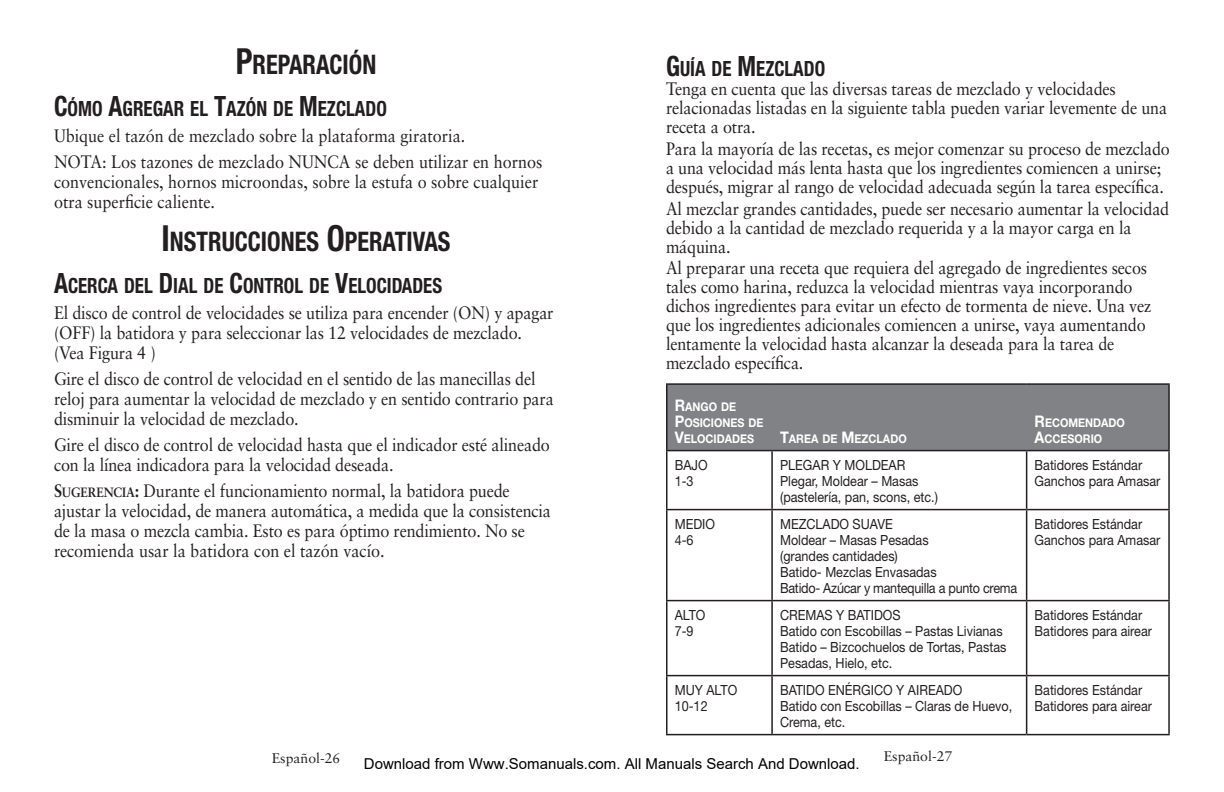
<style>
.page{position:relative;width:1224px;height:792px;background:#fff}
.page>*{position:absolute;margin:0;border:0;box-sizing:border-box;transform-origin:0 0}
.t1{font:700 condensed 27px "Helvetica Neue";color:#231f20;scale:.9 1}
.t2{font:700 condensed 21px "Helvetica Neue";color:#231f20;scale:.9 1}
.t3{font:18px/19px "Sabon";letter-spacing:-.01em;color:#231f20;scale:.9 1}
.t4{font:15px "Arial";color:#000}
.t5{font:14px/16px "Helvetica Neue";color:#231f20;scale:.9 1}
.t6{font:14px "Sabon";color:#231f20}
.t7{font:700 13.6px "Sabon";color:#231f20;scale:.9 1}
.t8{font:700 12px/16px "Helvetica Neue";color:#fff;scale:.9 1}
.s1{font-size:36px}
.s2{font-size:28px}
.s3{font-size:18px}
.s4{font-size:16px}
.s5{font-weight:700;font-size:13.6px}
.s6{font-weight:700}
</style>
<div class="page">
<div style="left:668px;top:385px;width:500px;height:65px;background:#808285"></div>
<hr style="left:666px;top:383px;width:106px;height:2px;background:#231f20">
<hr style="left:666px;top:385px;width:2px;height:65px;background:#231f20">
<hr style="left:772px;top:383px;width:255px;height:2px;background:#231f20">
<hr style="left:1027px;top:383px;width:143px;height:2px;background:#231f20">
<hr style="left:1168px;top:385px;width:2px;height:65px;background:#231f20">
<hr style="left:666px;top:450px;width:106px;height:1px;background:#231f20">
<hr style="left:666px;top:451px;width:2px;height:58px;background:#231f20">
<hr style="left:772px;top:450px;width:255px;height:1px;background:#231f20">
<hr style="left:771px;top:451px;width:2px;height:58px;background:#231f20">
<hr style="left:1027px;top:450px;width:143px;height:1px;background:#231f20">
<hr style="left:1026px;top:451px;width:1px;height:58px;background:#231f20">
<hr style="left:1168px;top:451px;width:2px;height:58px;background:#231f20">
<hr style="left:666px;top:509px;width:106px;height:1px;background:#231f20">
<hr style="left:666px;top:510px;width:2px;height:90px;background:#231f20">
<hr style="left:772px;top:509px;width:255px;height:1px;background:#231f20">
<hr style="left:771px;top:510px;width:2px;height:90px;background:#231f20">
<hr style="left:1027px;top:509px;width:143px;height:1px;background:#231f20">
<hr style="left:1026px;top:510px;width:1px;height:90px;background:#231f20">
<hr style="left:1168px;top:510px;width:2px;height:90px;background:#231f20">
<hr style="left:666px;top:600px;width:106px;height:1px;background:#231f20">
<hr style="left:666px;top:601px;width:2px;height:74px;background:#231f20">
<hr style="left:772px;top:600px;width:255px;height:1px;background:#231f20">
<hr style="left:771px;top:601px;width:2px;height:74px;background:#231f20">
<hr style="left:1027px;top:600px;width:143px;height:1px;background:#231f20">
<hr style="left:1026px;top:601px;width:1px;height:74px;background:#231f20">
<hr style="left:1168px;top:601px;width:2px;height:74px;background:#231f20">
<hr style="left:666px;top:675px;width:106px;height:1px;background:#231f20">
<hr style="left:666px;top:676px;width:2px;height:58px;background:#231f20">
<hr style="left:772px;top:675px;width:255px;height:1px;background:#231f20">
<hr style="left:771px;top:676px;width:2px;height:58px;background:#231f20">
<hr style="left:1027px;top:675px;width:143px;height:1px;background:#231f20">
<hr style="left:1026px;top:676px;width:1px;height:58px;background:#231f20">
<hr style="left:1168px;top:676px;width:2px;height:58px;background:#231f20">
<hr style="left:666px;top:734px;width:106px;height:1px;background:#231f20">
<hr style="left:772px;top:734px;width:255px;height:1px;background:#231f20">
<hr style="left:1027px;top:734px;width:143px;height:1px;background:#231f20">
<h1 class="t1" style="left:236px;top:48px;width:158px"><span class="s1">P</span>REPARACIÓN</h1>
<p class="t2" style="left:54px;top:96px;width:371px"><span class="s2">C</span>ÓMO <span class="s2">A</span>GREGAR EL <span class="s2">T</span>AZÓN DE <span class="s2">M</span>EZCLADO</p>
<p class="t3" style="left:54px;top:122px;width:544px;line-height:26px">Ubique el tazón de mezclado sobre la plataforma giratoria.<br>NOTA: Los tazones de mezclado NUNCA se deben utilizar en hornos</p>
<p class="t3" style="left:54px;top:171px;width:540px;line-height:20px">convencionales, hornos microondas, sobre la estufa o sobre cualquier otra superficie caliente.</p>
<h1 class="t1" style="left:161px;top:225px;width:323px"><span class="s1">I</span>NSTRUCCIONES <span class="s1">O</span>PERATIVAS</h1>
<p class="t2" style="left:54px;top:273px;width:433px"><span class="s2">A</span>CERCA DEL <span class="s2">D</span>IAL DE <span class="s2">C</span>ONTROL DE <span class="s2">V</span>ELOCIDADES</p>
<p class="t3" style="left:54px;top:303px;width:557px;line-height:20px">El disco de control de velocidades se utiliza para encender (ON) y apagar (OFF) la batidora y para seleccionar las 12 velocidades de mezclado. (Vea Figura 4 )</p>
<p class="t3" style="left:54px;top:369px;width:557px;line-height:20px">Gire el disco de control de velocidad en el sentido de las manecillas del reloj para aumentar la velocidad de mezclado y en sentido contrario para disminuir la velocidad de mezclado.</p>
<p class="t3" style="left:54px;top:435px;width:552px;line-height:20px">Gire el disco de control de velocidad hasta que el indicador esté alineado con la línea indicadora para la velocidad deseada.</p>
<p class="t7" style="left:54px;top:484px;width:20px"><span class="s3">S</span>UGEREN</p>
<p class="t2" style="left:666px;top:56px;width:178px"><span class="s2">G</span>UÍA DE <span class="s2">M</span>EZCLADO</p>
<p class="t3" style="left:666px;top:79px;width:558px">Tenga en cuenta que las diversas tareas de mezclado y velocidades relacionadas listadas en la siguiente tabla pueden variar levemente de una receta a otra.</p>
<p class="t3" style="left:666px;top:139px;width:561px">Para la mayoría de las recetas, es mejor comenzar su proceso de mezclado a una velocidad más lenta hasta que los ingredientes comiencen a unirse; después, migrar al rango de velocidad adecuada según la tarea específica.</p>
<p class="t3" style="left:666px;top:199px;width:561px">Al mezclar grandes cantidades, puede ser necesario aumentar la velocidad debido a la cantidad de mezclado requerida y a la mayor carga en la máquina.</p>
<p class="t3" style="left:666px;top:258px;width:541px">Al preparar una receta que requiera del agregado de ingredientes secos tales como harina, reduzca la velocidad mientras vaya incorporando dichos ingredientes para evitar un efecto de tormenta de nieve. Una vez que los ingredientes adicionales comiencen a unirse, vaya aumentando lentamente la velocidad hasta alcanzar la deseada para la tarea de mezclado específica.</p>
<p class="t8" style="left:675px;top:398px;width:100px"><span class="s4">R</span>ANGO DE<br><span class="s4">P</span>OSICIONES DE<br><span class="s4">V</span>ELOCIDADES</p>
<p class="t8" style="left:1035px;top:414px;width:102px"><span class="s4">R</span>ECOMENDADO<br><span class="s4">A</span>CCESORIO</p>
<p class="t8" style="left:780px;top:430px;width:142px"><span class="s4">T</span>AREA DE <span class="s4">M</span>EZCLADO</p>
<p class="t5" style="left:675px;top:456px;width:38px">BAJO<br>1-3</p>
<p class="t5" style="left:780px;top:456px;width:177px">PLEGAR Y MOLDEAR<br>Plegar, Moldear – Masas (pastelería, pan, scons, etc.)</p>
<p class="t5" style="left:1035px;top:456px;width:141px">Batidores Estándar<br>Ganchos para Amasar</p>
<p class="t5" style="left:675px;top:515px;width:46px">MEDIO<br>4-6</p>
<p class="t5" style="left:780px;top:515px;width:265px">MEZCLADO SUAVE<br>Moldear – Masas Pesadas<br>(grandes cantidades)<br>Batido- Mezclas Envasadas<br>Batido- Azúcar y mantequilla a punto crema</p>
<p class="t5" style="left:1035px;top:515px;width:141px">Batidores Estándar<br>Ganchos para Amasar</p>
<p class="t5" style="left:675px;top:606px;width:36px">ALTO<br>7-9</p>
<p class="t5" style="left:780px;top:606px;width:253px">CREMAS Y BATIDOS<br>Batido con Escobillas – Pastas Livianas<br>Batido – Bizcochuelos de Tortas, Pastas<br>Pesadas, Hielo, etc.</p>
<p class="t5" style="left:1035px;top:606px;width:132px">Batidores Estándar<br>Batidores para airear</p>
<p class="t5" style="left:675px;top:681px;width:71px">MUY ALTO<br>10-12</p>
<p class="t5" style="left:780px;top:681px;width:259px">BATIDO ENÉRGICO Y AIREADO<br>Batido con Escobillas – Claras de Huevo,<br>Crema, etc.</p>
<p class="t5" style="left:1035px;top:681px;width:132px">Batidores Estándar<br>Batidores para airear</p>
<p class="t4" style="left:364px;top:755px;width:497px">Download from Www.Somanuals.com. All Manuals Search And Download.</p>
<p class="t3" style="left:54px;top:481px;width:554px;line-height:20px;text-indent:60px"><span class="s5">CIA</span><span class="s6">:</span> Durante el funcionamiento normal, la batidora puede ajustar la velocidad, de manera automática, a medida que la consistencia de la masa o mezcla cambia. Esto es para óptimo rendimiento. No se recomienda usar la batidora con el tazón vacío.</p>
<p class="t6" style="left:272px;top:750px;width:70px">Español-26</p>
<p class="t6" style="left:884px;top:748px;width:70px">Español-27</p>
</div>
